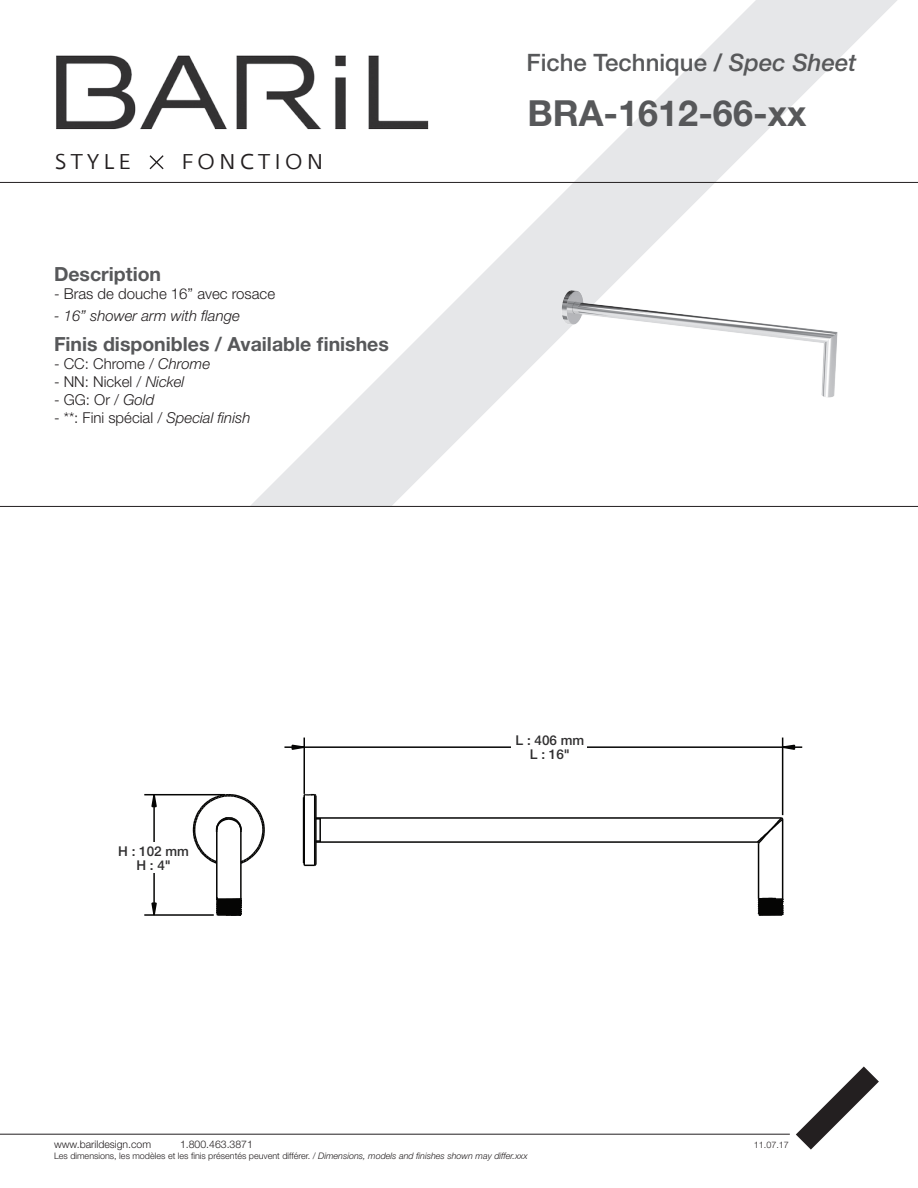
<style>
.page{position:relative;width:918px;height:1188px;background:#fff}
.page>*{position:absolute;margin:0;border:0;box-sizing:border-box;transform-origin:0 0}
.t1{font:700 36px "Helvetica Neue LT Std";color:#57585a}
.t2{font:500 24px "Helvetica Neue LT Std";color:#57585a}
.t3{font:21.3px "Fedra Sans Greek Book TF";letter-spacing:.2em;color:#231f20}
.t4{font:700 19.5px "Helvetica Neue LT Std";color:#57585a}
.t5{font:300 15px "Helvetica Neue LT Std";color:#231f20}
.t6{font:italic 300 15px "Helvetica Neue LT Std";color:#231f20}
.t7{font:500 13.5px/14px "Helvetica Neue LT Std";color:#302f30;text-align:center}
.t8{font:300 10.5px "Helvetica Neue LT Std";color:#231f20}
.t9{font:300 9px "Helvetica Neue LT Std";color:#231f20}
.s1{font-style:italic}
</style>
<div class="page">
<svg style="left:250px;top:0;width:648px;height:506px"></svg>
<img style="left:54px;top:54px;width:378px;height:128px">
<svg style="left:148px;top:154px;width:17px;height:17px"></svg>
<hr style="left:0;top:182px;width:918px;height:1px;background:#231f20">
<hr style="left:0;top:506px;width:918px;height:1px;background:#231f20">
<hr style="left:0;top:1134px;width:790px;height:1px;background:#231f20">
<svg style="left:796px;top:1066px;width:83px;height:84px"></svg>
<svg style="left:781px;top:744px;width:15px;height:7px"></svg>
<svg style="left:291px;top:744px;width:12px;height:6px"></svg>
<hr style="left:303px;top:738px;width:2px;height:56px;background:#050504">
<hr style="left:284px;top:746px;width:518px;height:2px;background:#050504">
<hr style="left:782px;top:738px;width:1px;height:77px;background:#050504">
<hr style="left:303px;top:795px;width:2px;height:70px;background:#050504">
<hr style="left:314px;top:795px;width:1px;height:70px;background:#050504">
<hr style="left:315px;top:796px;width:2px;height:68px;background:#050504">
<hr style="left:319px;top:818px;width:2px;height:24px;background:#050504">
<hr style="left:316px;top:841px;width:441px;height:2px;background:#050504">
<hr style="left:316px;top:817px;width:465px;height:2px;background:#050504">
<hr style="left:758px;top:843px;width:1px;height:56px;background:#050504">
<hr style="left:782px;top:819px;width:1px;height:81px;background:#050504">
<svg style="left:304px;top:862px;width:13px;height:5px"></svg>
<svg style="left:304px;top:793px;width:13px;height:5px"></svg>
<svg style="left:755px;top:817px;width:29px;height:28px"></svg>
<svg style="left:757px;top:897px;width:27px;height:19px"></svg>
<svg style="left:151px;top:902px;width:6px;height:12px"></svg>
<svg style="left:150px;top:795px;width:8px;height:13px"></svg>
<hr style="left:144px;top:914px;width:70px;height:2px;background:#050504">
<hr style="left:153px;top:795px;width:2px;height:120px;background:#050504">
<hr style="left:144px;top:794px;width:81px;height:1px;background:#050504">
<hr style="left:216px;top:830px;width:2px;height:69px;background:#050504">
<hr style="left:240px;top:830px;width:2px;height:69px;background:#050504">
<svg style="left:192px;top:794px;width:73px;height:71px"></svg>
<svg style="left:216px;top:897px;width:26px;height:19px"></svg>
<div style="left:116px;top:842px;width:76px;height:31px;background:#fff"></div>
<div style="left:511px;top:732px;width:76px;height:31px;background:#fff"></div>
<img style="left:540px;top:282px;width:324px;height:125px">
<h2 class="t2" style="left:526px;top:48px;width:331px">Fiche Technique / <span class="s1">Spec Sheet</span></h2>
<h3 class="t3" style="left:55px;top:151px;width:77px">STYLE</h3>
<h3 class="t3" style="left:181px;top:151px;width:144px">FONCTION</h3>
<p class="t4" style="left:54px;top:262px;width:109px">Description</p>
<p class="t5" style="left:54px;top:284px;width:223px">- Bras de douche 16” avec rosace</p>
<p class="t6" style="left:54px;top:307px;width:187px">- 16” shower arm with flange</p>
<p class="t4" style="left:54px;top:332px;width:336px">Finis disponibles / Available finishes</p>
<p class="t5" style="left:54px;top:355px;width:158px">- CC: Chrome / <span class="s1">Chrome</span></p>
<p class="t5" style="left:54px;top:373px;width:132px">- NN: Nickel / <span class="s1">Nickel</span></p>
<p class="t5" style="left:54px;top:391px;width:102px">- GG: Or / <span class="s1">Gold</span></p>
<p class="t5" style="left:54px;top:409px;width:198px">- **: Fini spécial / <span class="s1">Special finish</span></p>
<p class="t7" style="left:118px;top:844px;width:72px">H : 102 mm<br>H : 4"</p>
<p class="t1" style="left:528px;top:91px;width:280px">BRA-1612-66-xx</p>
<p class="t7" style="left:516px;top:733px;width:70px">L : 406 mm<br>L : 16"</p>
<p class="t8" style="left:54px;top:1138px;width:99px">www.barildesign.com</p>
<p class="t8" style="left:180px;top:1138px;width:74px">1.800.463.3871</p>
<p class="t9" style="left:754px;top:1140px;width:37px">11.07.17</p>
<p class="t9" style="left:54px;top:1150px;width:475px">Les dimensions, les modèles et les finis présentés peuvent différer. / <span class="s1">Dimensions, models and finishes shown may differ.xxx</span></p>
</div>
